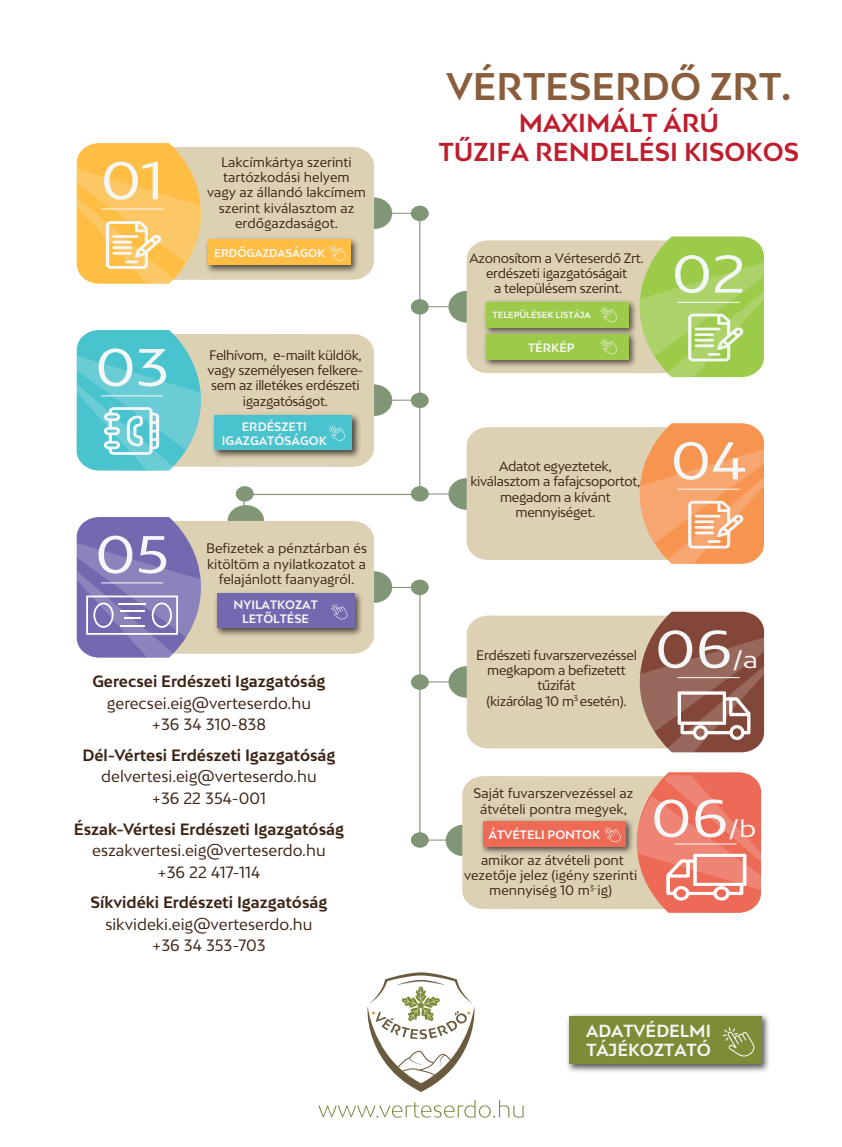
<style>
.page{position:relative;width:842px;height:1147px;background:#fff}
.page>*{position:absolute;margin:0;border:0;box-sizing:border-box;transform-origin:0 0}
.t1{font:50px "Bw Mitga";color:#f3f7f7;scale:1.16 1}
.t2{font:700 36.4px "Bw Mitga";color:#8a5e3c}
.t3{font:700 24.5px "Bw Mitga";color:#be1e2d}
.t4{font:700 16.6px/19.5px "Bw Mitga";color:#f7f6f5}
.t5{font:15.4px/21.4px "Bw Mitga";color:#3c2415;text-align:center}
.t6{font:700 15.4px "Bw Mitga";color:#3c2415}
.t7{font:13px/15.3px "Bw Mitga";letter-spacing:-.025em;color:#3c2415;text-align:center}
.t8{font:13px/15.3px "Bw Mitga";color:#3c2415;text-align:center}
.t9{font:700 11.6px/13.6px "Bw Mitga";color:#f7f6f5;text-align:center}
.t10{font:700 10.7px "Bw Mitga";color:#f7f6f5}
.t11{font:700 8.5px "Bw Mitga";color:#f7f6f5}
.s1{font-size:22.7px}
</style>
<div class="page">
<div style="left:446px;top:824px;width:36px;height:32px;background:#809677;border-radius:50%"></div>
<div style="left:228px;top:505px;width:36px;height:31px;background:#809677;border-radius:50%"></div>
<hr style="left:364px;top:213px;width:56px;height:1px;background:#809677">
<hr style="left:419px;top:213px;width:1px;height:283px;background:#809677">
<div style="left:411px;top:206px;width:18px;height:15px;background:#809677;border-radius:50%"></div>
<hr style="left:364px;top:399px;width:56px;height:1px;background:#809677">
<hr style="left:420px;top:493px;width:56px;height:1px;background:#809677">
<hr style="left:420px;top:306px;width:56px;height:1px;background:#809677">
<div style="left:411px;top:579px;width:18px;height:16px;background:#809677;border-radius:50%"></div>
<div style="left:411px;top:486px;width:18px;height:15px;background:#809677;border-radius:50%"></div>
<div style="left:411px;top:392px;width:18px;height:16px;background:#809677;border-radius:50%"></div>
<div style="left:411px;top:299px;width:18px;height:15px;background:#809677;border-radius:50%"></div>
<div style="left:356px;top:384px;width:36px;height:32px;background:#809677;border-radius:50%"></div>
<div style="left:201px;top:334px;width:173px;height:133px;background:#ddd1b4"></div>
<div style="left:356px;top:197px;width:36px;height:32px;background:#809677;border-radius:50%"></div>
<div style="left:201px;top:147px;width:173px;height:133px;background:#ddd1b4"></div>
<div style="left:448px;top:478px;width:37px;height:31px;background:#809677;border-radius:50%"></div>
<div style="left:467px;top:427px;width:173px;height:133px;background:#ddd1b4"></div>
<div style="left:356px;top:571px;width:36px;height:31px;background:#809677;border-radius:50%"></div>
<div style="left:201px;top:521px;width:173px;height:132px;background:#ddd1b4"></div>
<hr style="left:419px;top:588px;width:1px;height:257px;background:#809677">
<hr style="left:420px;top:681px;width:56px;height:1px;background:#809677">
<hr style="left:418px;top:839px;width:56px;height:1px;background:#809677">
<div style="left:411px;top:674px;width:18px;height:15px;background:#809677;border-radius:50%"></div>
<div style="left:462px;top:776px;width:175px;height:132px;background:#ddd1b4"></div>
<div style="left:448px;top:666px;width:37px;height:31px;background:#809677;border-radius:50%"></div>
<div style="left:467px;top:615px;width:173px;height:133px;background:#ddd1b4"></div>
<div style="left:448px;top:291px;width:37px;height:31px;background:#809677;border-radius:50%"></div>
<div style="left:467px;top:240px;width:173px;height:133px;background:#ddd1b4"></div>
<svg style="left:77px;top:143px;width:124px;height:140px;background:#fac763"></svg>
<svg style="left:640px;top:236px;width:124px;height:141px;background:#aed16b"></svg>
<img style="left:201px;top:233px;width:161px;height:44px">
<div style="left:208px;top:240px;width:142px;height:25px;background:#febe43"></div>
<img style="left:479px;top:295px;width:161px;height:32px">
<div style="left:486px;top:302px;width:142px;height:25px;background:#9ccb4a"></div>
<img style="left:208px;top:409px;width:156px;height:53px">
<div style="left:214px;top:416px;width:137px;height:34px;background:#49c3ce"></div>
<img style="left:212px;top:587px;width:156px;height:53px">
<div style="left:218px;top:593px;width:137px;height:34px;background:#7269b0"></div>
<img style="left:567px;top:1014px;width:202px;height:58px">
<div style="left:569px;top:1015px;width:192px;height:48px;background:#808b37"></div>
<svg style="left:77px;top:330px;width:124px;height:140px;background:#6ccbd2"></svg>
<svg style="left:640px;top:423px;width:124px;height:140px;background:#f4a76f"></svg>
<svg style="left:77px;top:517px;width:124px;height:140px;background:#8b83ba"></svg>
<svg style="left:243px;top:493px;width:177px;height:98px"></svg>
<div style="left:236px;top:486px;width:18px;height:15px;background:#809677;border-radius:50%"></div>
<svg style="left:640px;top:611px;width:124px;height:141px;background:#9c6e60"></svg>
<svg style="left:637px;top:772px;width:124px;height:140px;background:#ed8877"></svg>
<div style="left:411px;top:832px;width:18px;height:15px;background:#809677;border-radius:50%"></div>
<img style="left:476px;top:814px;width:161px;height:44px">
<div style="left:483px;top:821px;width:142px;height:25px;background:#ed6a56"></div>
<svg style="left:367px;top:972px;width:108px;height:119px"></svg>
<svg style="left:318px;top:1099px;width:206px;height:18px"></svg>
<svg style="left:329px;top:245px;width:17px;height:16px"></svg>
<svg style="left:600px;top:306px;width:17px;height:16px"></svg>
<img style="left:479px;top:327px;width:161px;height:44px">
<div style="left:486px;top:334px;width:142px;height:25px;background:#9ccb4a"></div>
<svg style="left:600px;top:338px;width:17px;height:16px"></svg>
<svg style="left:329px;top:425px;width:16px;height:15px"></svg>
<svg style="left:331px;top:604px;width:16px;height:15px"></svg>
<svg style="left:723px;top:1027px;width:31px;height:29px"></svg>
<svg style="left:604px;top:826px;width:17px;height:16px"></svg>
<h1 class="t1" style="left:101px;top:148px;width:56px">01</h1>
<h1 class="t1" style="left:95px;top:334px;width:65px">03</h1>
<h1 class="t1" style="left:95px;top:521px;width:65px">05</h1>
<p class="t8" style="left:221px;top:154px;width:132px">Lakcímkártya szerinti</p>
<p class="t8" style="left:207px;top:169px;width:160px">tartózkodási helyem<br>vagy az állandó lakcímem szerint kiválasztom az erdőgazdaságot.</p>
<p class="t10" style="left:214px;top:246px;width:112px">ERDŐGAZDASÁGOK</p>
<p class="t7" style="left:208px;top:347px;width:157px">Felhívom, e-mailt küldök, vagy személyesen felkere&shy;sem az illetékes erdészeti igazgatóságot.</p>
<p class="t9" style="left:222px;top:419px;width:106px">ERDÉSZETI<br>IGAZGATÓSÁGOK</p>
<p class="t8" style="left:206px;top:540px;width:162px">Befizetek a pénztárban és kitöltöm a nyilatkozatot a felajánlott faanyagról.</p>
<p class="t9" style="left:233px;top:597px;width:86px">NYILATKOZAT<br>LETÖLTÉSE</p>
<p class="t6" style="left:92px;top:671px;width:235px">Gerecsei Erdészeti Igazgatóság</p>
<p class="t5" style="left:107px;top:691px;width:206px">gerecsei.eig@verteserdo.hu +36 34 310-838</p>
<p class="t6" style="left:83px;top:744px;width:254px">Dél-Vértesi Erdészeti Igazgatóság</p>
<p class="t5" style="left:101px;top:765px;width:217px">delvertesi.eig@verteserdo.hu +36 22 354-001</p>
<p class="t6" style="left:74px;top:818px;width:272px">Észak-Vértesi Erdészeti Igazgatóság</p>
<p class="t5" style="left:92px;top:839px;width:235px">eszakvertesi.eig@verteserdo.hu +36 22 417-114</p>
<p class="t6" style="left:91px;top:892px;width:238px">Síkvidéki Erdészeti Igazgatóság</p>
<p class="t5" style="left:105px;top:912px;width:209px">sikvideki.eig@verteserdo.hu +36 34 353-703</p>
<h2 class="t2" style="left:447px;top:62px;width:346px">VÉRTESERDŐ ZRT.</h2>
<h3 class="t3" style="left:519px;top:107px;width:202px">MAXIMÁLT ÁRÚ</h3>
<h3 class="t3" style="left:439px;top:136px;width:362px">TŰZIFA RENDELÉSI KISOKOS</h3>
<p class="t7" style="left:469px;top:250px;width:176px">Azonosítom a Vérteserdő Zrt. erdészeti igazgatóságait<br>a településem szerint.</p>
<p class="t11" style="left:493px;top:309px;width:100px">TELEPÜLÉSEK LISTÁJA</p>
<p class="t9" style="left:528px;top:340px;width:48px">TÉRKÉP</p>
<h1 class="t1" style="left:671px;top:241px;width:65px">02</h1>
<p class="t7" style="left:470px;top:458px;width:172px">Adatot egyeztetek, kiválasztom a fafajcsoportot, megadom a kívánt mennyiséget.</p>
<h1 class="t1" style="left:670px;top:428px;width:67px">04</h1>
<p class="t7" style="left:476px;top:646px;width:162px">Erdészeti fuvarszervezéssel megkapom a befizetett tűzifát<br>(kizárólag 10 m<sup>3</sup> esetén).</p>
<h1 class="t1" style="left:655px;top:616px;width:90px">06<span class="s1">/a</span></h1>
<p class="t8" style="left:474px;top:785px;width:161px">Saját fuvarszervezéssel az átvételi pontra megyek,</p>
<p class="t9" style="left:488px;top:827px;width:113px">ÁTVÉTELI PONTOK</p>
<p class="t8" style="left:464px;top:851px;width:175px">amikor az átvételi pont vezetője jelez (igény szerinti mennyiség 10 m<sup>3-</sup>ig)</p>
<h1 class="t1" style="left:651px;top:785px;width:92px">06<span class="s1">/b</span></h1>
<p class="t4" style="left:586px;top:1019px;width:126px">ADATVÉDELMI<br>TÁJÉKOZTATÓ</p>
</div>
